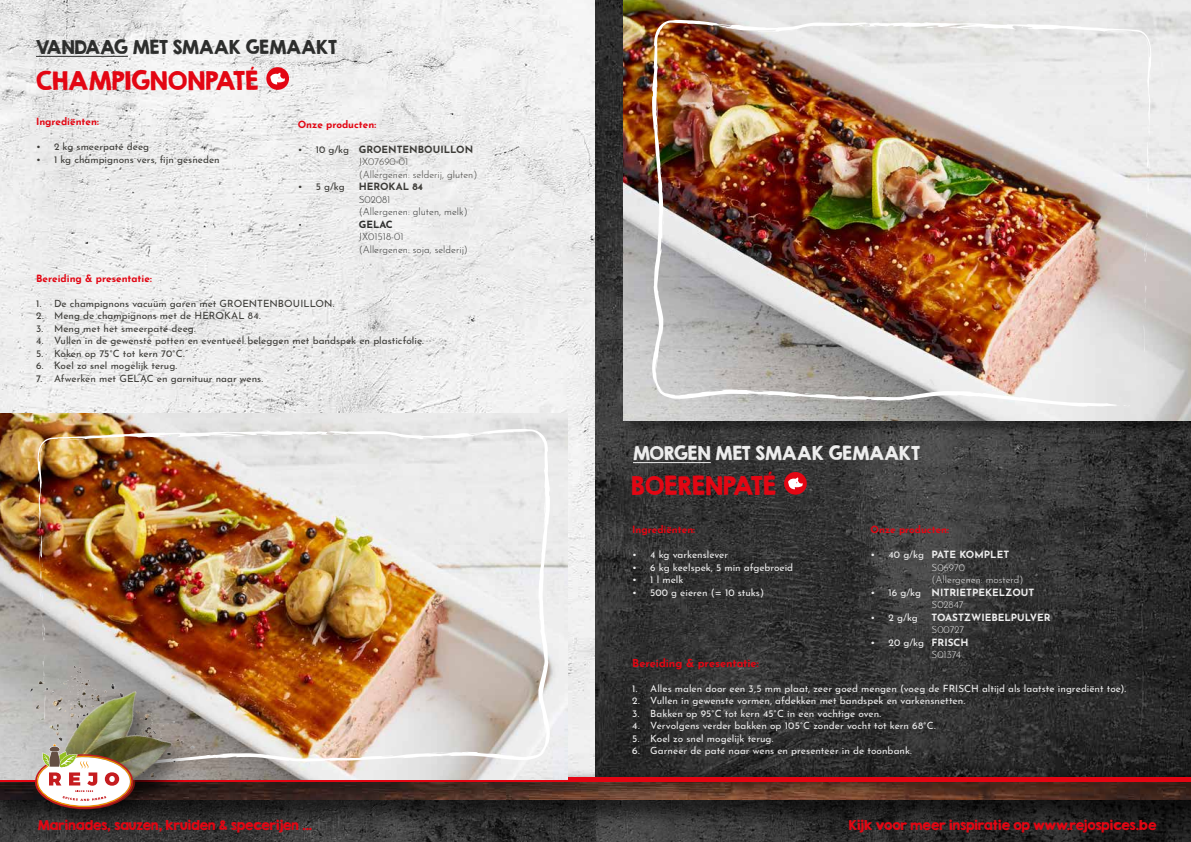
<style>
.page{position:relative;width:1191px;height:842px;background:#fff}
.page>*{position:absolute;margin:0;border:0;box-sizing:border-box;transform-origin:0 0}
.t1{font:23px "KG Second Chances Solid";color:#e30613}
.t2{font:17px "KG Second Chances Solid";color:#2d2e2d}
.t3{font:17px "KG Second Chances Solid";color:#ededed}
.t4{font:12px "KG Second Chances Solid";color:#e30613}
.t5{font:700 11px "Josefin Sans";letter-spacing:-.005em;color:#e30613}
.t6{font:10px/12.5px "Josefin Sans";color:#ededed}
.t7{font:10px "Josefin Sans";color:#3c3b37}
.t8{font:700 10px "Josefin Sans";color:#e30613}
.t9{font:300 10px/12.5px "Josefin Sans";color:#2d2e2d}
.t10{font:300 10px/12.5px "Josefin Sans";color:#3c3b37}
.t11{font:300 10px/12.5px "Josefin Sans";color:#ededed}
.t12{font:700 10px/12.5px "Josefin Sans";color:#ededed}
.t13{font:700 10px "Josefin Sans";color:#3c3b37}
.s1{font-weight:400}
.s2{font-weight:700}
.s3{color:#ededed}
.s4{font-weight:300}
</style>
<div class="page">
<img style="left:0;top:0;width:1191px;height:766px">
<img style="left:595px;top:837px;width:596px;height:5px">
<img style="left:222px;top:837px;width:373px;height:5px">
<img style="left:222px;top:804px;width:969px;height:33px">
<img style="left:222px;top:766px;width:969px;height:38px">
<hr style="left:0;top:777px;width:1191px;height:4px;background:#e30613">
<div style="left:625px;top:0;width:566px;height:433px;background:#000;opacity:.35"></div>
<img style="left:624px;top:0;width:567px;height:421px">
<img style="left:652px;top:20px;width:499px;height:387px">
<svg style="left:714px;top:26px;width:13px;height:2px"></svg>
<svg style="left:1144px;top:66px;width:7px;height:199px"></svg>
<svg style="left:1094px;top:27px;width:40px;height:7px"></svg>
<svg style="left:1021px;top:26px;width:11px;height:4px"></svg>
<svg style="left:925px;top:22px;width:14px;height:6px"></svg>
<svg style="left:1112px;top:405px;width:18px;height:2px"></svg>
<svg style="left:660px;top:166px;width:2px;height:8px"></svg>
<img style="left:0;top:414px;width:567px;height:365px">
<img style="left:38px;top:429px;width:512px;height:338px">
<svg style="left:473px;top:434px;width:13px;height:2px"></svg>
<svg style="left:39px;top:469px;width:7px;height:174px"></svg>
<svg style="left:55px;top:435px;width:40px;height:6px"></svg>
<svg style="left:160px;top:435px;width:11px;height:3px"></svg>
<svg style="left:255px;top:430px;width:15px;height:6px"></svg>
<svg style="left:540px;top:548px;width:6px;height:16px"></svg>
<hr style="left:36px;top:56px;width:92px;height:1px;background:#2d2e2d">
<hr style="left:633px;top:462px;width:78px;height:1px;background:#ededed">
<div style="left:266px;top:67px;width:23px;height:23px;background:#e30613;border-radius:50%"></div>
<svg style="left:270px;top:73px;width:15px;height:11px"></svg>
<div style="left:784px;top:472px;width:22px;height:23px;background:#e30613;border-radius:50%"></div>
<svg style="left:788px;top:477px;width:15px;height:12px"></svg>
<img style="left:0;top:652px;width:218px;height:188px">
<img style="left:35px;top:744px;width:100px;height:65px">
<h2 class="t2" style="left:36px;top:36px;width:303px">VANDAAG MET SMAAK GEMAAKT</h2>
<h1 class="t1" style="left:36px;top:66px;width:224px">CHAMPIGNONPATÉ</h1>
<p class="t8" style="left:36px;top:113px;width:64px">Ingrediënten:</p>
<p class="t7" style="left:36px;top:139px;width:115px">• 2 kg smeerpaté deeg</p>
<p class="t7" style="left:36px;top:151px;width:185px">• 1 kg champignons vers, fijn gesneden</p>
<p class="t8" style="left:298px;top:115px;width:80px">Onze producten:</p>
<p class="t10" style="left:359px;top:142px;width:120px;text-indent:-61px"><span class="s1">• 10 g/kg</span> <span class="s2">GROENTENBOUILLON<br></span>JX07690-01<br>(Allergenen: selderij, gluten)</p>
<p class="t7" style="left:298px;top:178px;width:49px">• 5 g/kg</p>
<p class="t13" style="left:359px;top:178px;width:66px">HEROKAL 84</p>
<p class="t9" style="left:359px;top:192px;width:110px">S02081<br>(Allergenen: gluten, melk)</p>
<p class="t9" style="left:298px;top:217px;width:6px">•</p>
<p class="t9" style="left:359px;top:217px;width:111px"><span class="s2">GELAC</span><span class="s3">J<br></span>JX01518-01<br>(Allergenen: soja, selderij)</p>
<p class="t8" style="left:36px;top:269px;width:117px">Bereiding &amp; presentatie:</p>
<p class="t7" style="left:36px;top:295px;width:300px">1. De champignons vacuüm garen met GROENTENBOUILLON.</p>
<p class="t7" style="left:36px;top:307px;width:226px">2. Meng de champignons met de HEROKAL 84.</p>
<p class="t7" style="left:36px;top:320px;width:161px">3. Meng met het smeerpaté deeg.</p>
<p class="t7" style="left:36px;top:332px;width:389px">4. Vullen in de gewenste potten en eventueel beleggen met bandspek en plasticfolie.</p>
<p class="t7" style="left:36px;top:345px;width:150px">5. Koken op 75°C tot kern 70°C.</p>
<p class="t7" style="left:36px;top:357px;width:143px">6. Koel zo snel mogelijk terug.</p>
<p class="t7" style="left:36px;top:370px;width:229px">7. Afwerken met GELAC en garnituur naar wens.</p>
<h2 class="t3" style="left:633px;top:442px;width:289px">MORGEN MET SMAAK GEMAAKT</h2>
<h1 class="t1" style="left:631px;top:471px;width:146px">BOERENPATÉ</h1>
<p class="t8" style="left:632px;top:521px;width:64px">Ingrediënten:</p>
<p class="t6" style="left:632px;top:547px;width:97px">• 4 kg varkenslever</p>
<p class="t6" style="left:632px;top:560px;width:162px">• 6 kg keelspek, 5 min afgebroeid</p>
<p class="t6" style="left:632px;top:572px;width:53px">• 1 l melk</p>
<p class="t6" style="left:632px;top:585px;width:133px">• 500 g eieren (= 10 stuks)</p>
<p class="t8" style="left:870px;top:521px;width:80px">Onze producten:</p>
<p class="t11" style="left:931px;top:548px;width:93px;text-indent:-61px"><span class="s1">• 40 g/kg</span> <span class="s2">PATE KOMPLET<br></span>S06970<br>(Allergenen: mosterd)</p>
<p class="t12" style="left:931px;top:585px;width:104px;text-indent:-61px"><span class="s1">• 16 g/kg</span> NITRIETPEKELZOUT<br><span class="s4">S02847</span></p>
<p class="t6" style="left:870px;top:610px;width:49px">• 2 g/kg</p>
<p class="t12" style="left:931px;top:610px;width:120px">TOASTZWIEBELPULVER</p>
<p class="t11" style="left:931px;top:623px;width:34px">S00727</p>
<p class="t6" style="left:931px;top:635px;width:39px;text-indent:-61px">• 20 g/kg <span class="s2">FRISCH<br></span><span class="s4">S01374</span></p>
<p class="t5" style="left:632px;top:653px;width:128px">Bereiding &amp; presentatie:</p>
<p class="t6" style="left:632px;top:681px;width:495px">1. Alles malen door een 3,5 mm plaat, zeer goed mengen (voeg de FRISCH altijd als laatste ingrediënt toe).</p>
<p class="t6" style="left:632px;top:693px;width:334px">2. Vullen in gewenste vormen, afdekken met bandspek en varkensnetten.</p>
<p class="t6" style="left:632px;top:706px;width:250px">3. Bakken op 95°C tot kern 45°C in een vochtige oven.</p>
<p class="t6" style="left:632px;top:718px;width:305px">4. Vervolgens verder bakken op 105°C zonder vocht tot kern 68°C.</p>
<p class="t6" style="left:632px;top:731px;width:143px">5. Koel zo snel mogelijk terug.</p>
<p class="t6" style="left:632px;top:743px;width:281px">6. Garneer de paté naar wens en presenteer in de toonbank.</p>
<p class="t4" style="left:38px;top:818px;width:276px">Marinades, sauzen, kruiden &amp; specerijen ...</p>
<p class="t4" style="left:849px;top:818px;width:309px">Kijk voor meer inspiratie op www.rejospices.be</p>
</div>
